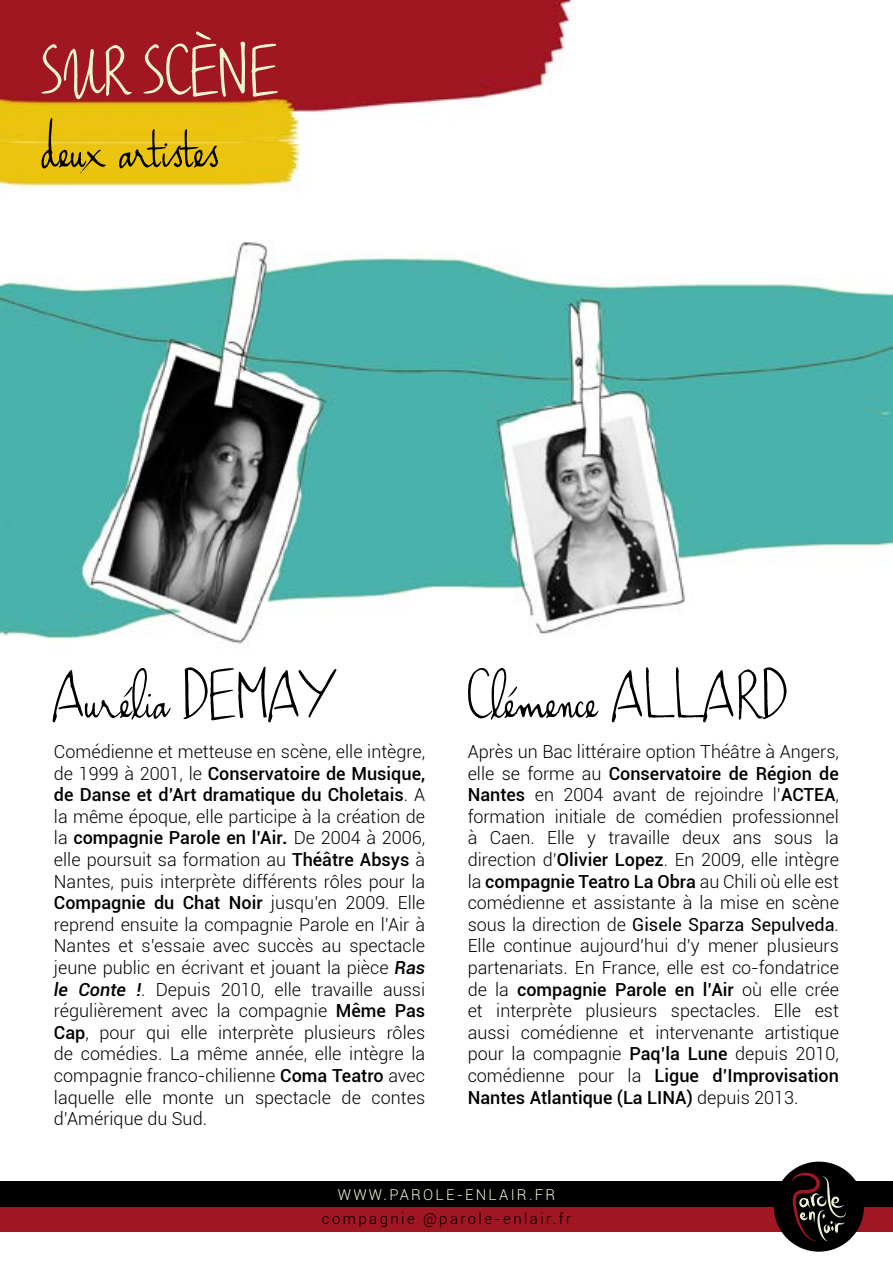
<style>
.page{position:relative;width:893px;height:1263px;background:#fff}
.page>*{position:absolute;margin:0;border:0;box-sizing:border-box;transform-origin:0 0}
.t1{font:54px "Haiku's Scriptv.09";color:#000}
.t2{font:700 54px "Haiku's Scriptv.09";color:#edf4d2}
.t3{font:300 18px/21.6px "Roboto";color:#000;text-align:justify}
.t4{font:300 15px "Roboto";letter-spacing:.16em;color:#000}
.t5{font:300 15px "Roboto";letter-spacing:.15em;color:#edf3d1}
.s1{font-weight:500}
.s2{font-weight:700;font-style:italic}
.s3{font-weight:500;font-style:italic}
.s4{font-weight:400}
</style>
<div class="page">
<div style="left:0;top:1206px;width:893px;height:25px;background:#a11623"></div>
<div style="left:0;top:1181px;width:893px;height:26px;background:#000"></div>
<div style="left:774px;top:1161px;width:90px;height:91px;background:#000;border-radius:50%"></div>
<svg style="left:791px;top:1173px;width:55px;height:68px"></svg>
<img style="left:0;top:0;width:576px;height:188px">
<img style="left:0;top:242px;width:893px;height:406px">
<h1 class="t2" style="left:43px;top:43px;width:237px">SUR SCÈNE</h1>
<h1 class="t1" style="left:43px;top:116px;width:179px">deux artistes</h1>
<h1 class="t1" style="left:54px;top:667px;width:278px">Aurélia DEMAY</h1>
<h1 class="t1" style="left:468px;top:667px;width:321px">Clémence ALLARD</h1>
<p class="t3" style="left:54px;top:740px;width:373px">Comédienne et metteuse en scène, elle intègre, de 1999 à 2001, le <span class="s1">Conservatoire de Musique, de Danse et d’Art dramatique du Choletais</span>. A la même époque, elle participe à la création de la <span class="s1">compagnie Parole en l’Air</span><span class="s2">.</span> De 2004 à 2006, elle poursuit sa formation au <span class="s1">Théâtre Absys</span> à Nantes, puis interprète différents rôles pour la <span class="s1">Compagnie du Chat Noir</span> jusqu’en 2009. Elle reprend ensuite la compagnie Parole en l’Air à Nantes et s’essaie avec succès au spectacle jeune public en écrivant et jouant la pièce <span class="s3">Ras le Conte !</span>. Depuis 2010, elle travaille aussi régulièrement avec la compagnie <span class="s1">Même Pas Cap</span>, pour qui elle interprète plusieurs rôles de comédies. La même année, elle intègre la compagnie franco-chilienne <span class="s1">Coma Teatro</span> avec laquelle elle monte un spectacle de contes d’Amérique du Sud.</p>
<p class="t3" style="left:468px;top:740px;width:373px">Après un Bac littéraire option Théâtre à Angers, elle se forme au <span class="s1">Conservatoire de Région de Nantes</span> en 2004 avant de rejoindre l’<span class="s1">ACTEA</span>, formation initiale de comédien professionnel à Caen. Elle y travaille deux ans sous la direction d’<span class="s1">Olivier Lopez</span>. En 2009, elle intègre la <span class="s1">compagnie Teatro La Obra</span> au Chili où elle est comédienne et assistante à la mise en scène sous la direction de <span class="s4">Gisele Sparza Sepulveda</span>.<br>Elle continue aujourd’hui d’y mener plusieurs partenariats. En France, elle est co-fondatrice de la <span class="s1">compagnie Parole en l’Air</span> où elle crée et interprète plusieurs spectacles. Elle est aussi comédienne et intervenante artistique pour la compagnie <span class="s1">Paq’la Lune</span> depuis 2010, comédienne pour la <span class="s1">Ligue d’Improvisation Nantes Atlantique (La LINA)</span> depuis 2013.</p>
<p class="t5" style="left:338px;top:1184px;width:219px">WWW.PAROLE-ENLAIR.FR</p>
<p class="t4" style="left:322px;top:1208px;width:251px">compagnie @parole-enlair.fr</p>
</div>
